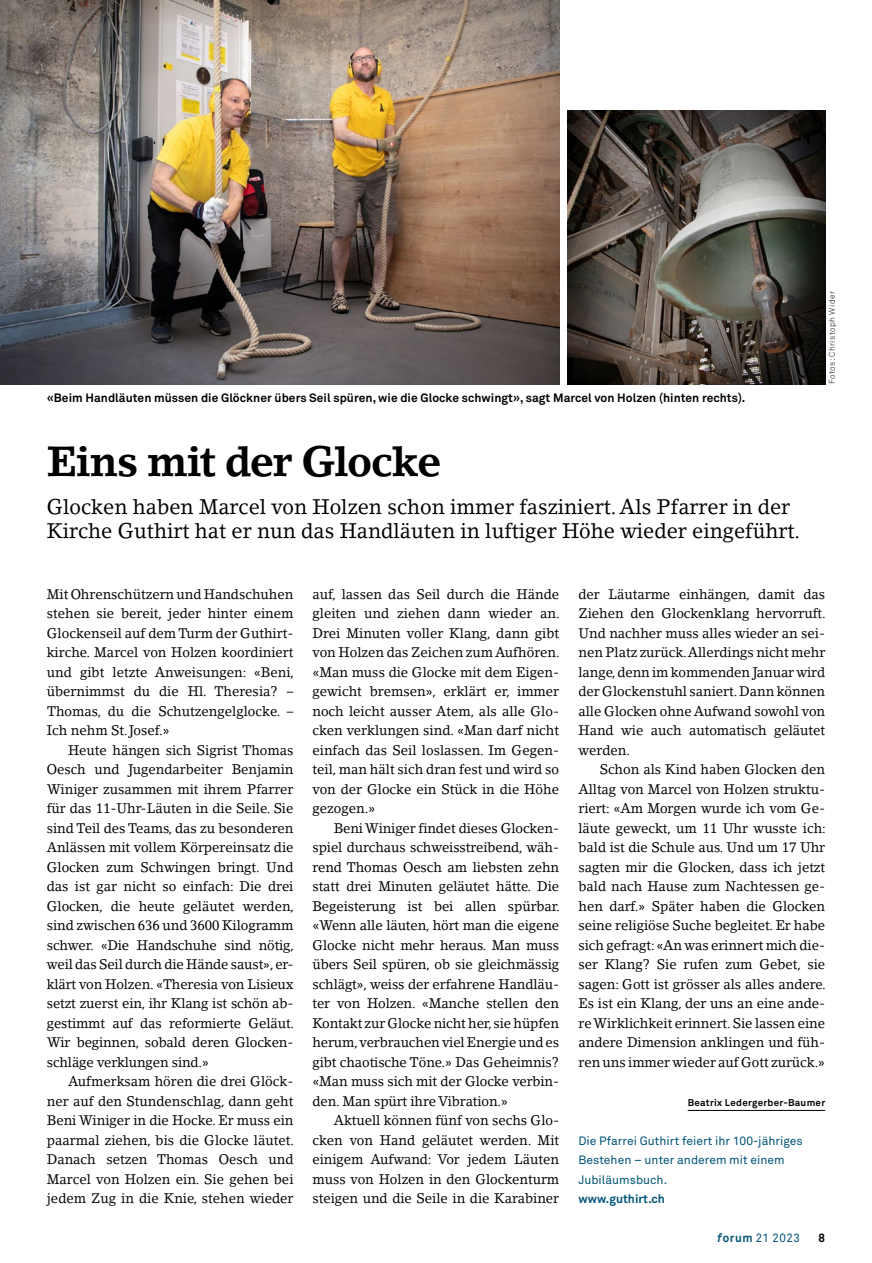
<style>
.page{position:relative;width:872px;height:1263px;background:#fff}
.page>*{position:absolute;margin:0;border:0;box-sizing:border-box;transform-origin:0 0}
.t1{font:700 42px "Lino Letter";letter-spacing:-.03em;color:#000}
.t2{font:21px/24px "Lino Letter";color:#000;scale:.96 1}
.t3{font:13.8px/19.5px "Lino Letter";letter-spacing:-.005em;color:#000;text-align:justify;scale:.96 1}
.t4{font:700 12px "Akkurat Pro";letter-spacing:.005em;color:#000}
.t5{font:12px/19.5px "Akkurat Pro";letter-spacing:.005em;color:#005478}
.t6{font:700 12px "Akkurat Pro";color:#005478}
.t7{font:12px "Akkurat Pro";letter-spacing:.005em;color:#005478;scale:.96 1}
.t8{font:700 12px "Akkurat Pro";letter-spacing:.005em;color:#000;scale:.96 1}
.t9{font:700 9.75px "Akkurat Pro";letter-spacing:.03em;color:#000}
.t10{font:8.25px "Akkurat Light Pro";letter-spacing:.05em;color:#000}
.s1{font-weight:700;font-style:italic}
.s2{font-weight:700}
</style>
<div class="page">
<img style="left:0;top:0;width:559px;height:384px">
<img style="left:568px;top:111px;width:257px;height:273px">
<hr style="left:687px;top:1110px;width:138px;height:1px;background:#000">
<p class="t4" style="left:47px;top:391px;width:700px">«Beim Handläuten müssen die Glöckner übers Seil spüren, wie die Glocke schwingt», sagt Marcel von Holzen (hinten rechts).</p>
<h1 class="t1" style="left:47px;top:436px;width:396px">Eins mit der Glocke</h1>
<h2 class="t2" style="left:47px;top:495px;width:786px">Glocken haben Marcel von Holzen schon immer fasziniert. Als Pfarrer in der<br>Kirche Guthirt hat er nun das Handläuten in luftiger Höhe wieder eingeführt.</h2>
<p class="t10" style="left:827px;top:384px;width:95px;rotate:-90deg">Fotos: Christoph Wider</p>
<p class="t3" style="left:47px;top:584px;width:259px">Mit Ohrenschützern und Handschuhen stehen sie bereit, jeder hinter einem Glockenseil auf dem Turm der Guthirt&shy;kirche. Marcel von Holzen koordiniert und gibt letzte Anweisungen: «Beni, übernimmst du die Hl. Theresia? – Thomas, du die Schutzengelglocke. – Ich nehm St.Josef.»</p>
<p class="t3" style="left:47px;top:740px;width:259px;text-indent:21px">Heute hängen sich Sigrist Thomas Oesch und Jugendarbeiter Benjamin Winiger zusammen mit ihrem Pfarrer für das 11- Uhr- Läuten in die Seile. Sie sind Teil des Teams, das zu besonderen Anlässen mit vollem Körpereinsatz die Glocken zum Schwingen bringt. Und das ist gar nicht so einfach: Die drei Glocken, die heute geläutet werden, sind zwischen 636 und 3600 Kilogramm schwer. «Die Handschuhe sind nötig, weil das Seil durch die Hände saust», er&shy;klärt von Holzen. «Theresia von Lisieux setzt zuerst ein, ihr Klang ist schön ab&shy;gestimmt auf das reformierte Geläut.<br>Wir beginnen, sobald deren Glocken&shy;schläge verklungen sind.»</p>
<p class="t3" style="left:47px;top:1072px;width:259px;text-indent:21px">Aufmerksam hören die drei Glöck&shy;ner auf den Stundenschlag, dann geht Beni Winiger in die Hocke. Er muss ein paarmal ziehen, bis die Glocke läutet.<br>Danach setzen Thomas Oesch und Marcel von Holzen ein. Sie gehen bei jedem Zug in die Knie, stehen wieder</p>
<p class="t3" style="left:312px;top:584px;width:259px">auf, lassen das Seil durch die Hände gleiten und ziehen dann wieder an.<br>Drei Minuten voller Klang, dann gibt von Holzen das Zeichen zum Aufhören. «Man muss die Glocke mit dem Eigen&shy;gewicht bremsen», erklärt er, immer noch leicht ausser Atem, als alle Glo&shy;cken verklungen sind. «Man darf nicht einfach das Seil loslassen. Im Gegen&shy;teil, man hält sich dran fest und wird so von der Glocke ein Stück in die Höhe gezogen.»</p>
<p class="t3" style="left:312px;top:818px;width:259px;text-indent:21px">Beni Winiger findet dieses Glocken&shy;spiel durchaus schweisstreibend, wäh&shy;rend Thomas Oesch am liebsten zehn statt drei Minuten geläutet hätte. Die Begeisterung ist bei allen spürbar. «Wenn alle läuten, hört man die eigene Glocke nicht mehr heraus. Man muss übers Seil spüren, ob sie gleichmässig schlägt», weiss der erfahrene Handläu&shy;ter von Holzen. «Manche stellen den Kontakt zur Glocke nicht her, sie hüpfen herum, verbrauchen viel Energie und es gibt chaotische Töne.» Das Geheimnis? «Man muss sich mit der Glocke verbin&shy;den. Man spürt ihre Vibration.»</p>
<p class="t3" style="left:312px;top:1111px;width:258px;text-indent:21px">Aktuell können fünf von sechs Glo&shy;cken von Hand geläutet werden. Mit einigem Aufwand: Vor jedem Läuten muss von Holzen in den Glockenturm steigen und die Seile in die Karabiner</p>
<p class="t3" style="left:578px;top:584px;width:259px">der Läutarme einhängen, damit das Ziehen den Glockenklang hervorruft.<br>Und nachher muss alles wieder an sei&shy;nen Platz zurück. Allerdings nicht mehr lange, denn im kommenden Januar wird der Glockenstuhl saniert. Dann können alle Glocken ohne Aufwand sowohl von Hand wie auch automatisch geläutet werden.</p>
<p class="t3" style="left:578px;top:760px;width:259px;text-indent:21px">Schon als Kind haben Glocken den Alltag von Marcel von Holzen struktu&shy;riert: «Am Morgen wurde ich vom Ge&shy;läute geweckt, um 11 Uhr wusste ich: bald ist die Schule aus. Und um 17 Uhr sagten mir die Glocken, dass ich jetzt bald nach Hause zum Nachtessen ge&shy;hen darf.» Später haben die Glocken seine religiöse Suche begleitet. Er habe sich gefragt: «An was erinnert mich die&shy;ser Klang? Sie rufen zum Gebet, sie sagen: Gott ist grösser als alles andere.<br>Es ist ein Klang, der uns an eine ande&shy;re Wirklichkeit erinnert. Sie lassen eine andere Dimension anklingen und füh&shy;ren uns immer wieder auf Gott zurück.»</p>
<p class="t9" style="left:687px;top:1096px;width:139px">Beatrix Ledergerber-Baumer</p>
<p class="t5" style="left:578px;top:1131px;width:226px">Die Pfarrei Guthirt feiert ihr 100-jähriges<br>Bestehen – unter anderem mit einem<br>Jubiläumsbuch.</p>
<p class="t6" style="left:578px;top:1192px;width:88px">www.guthirt.ch</p>
<p class="t7" style="left:717px;top:1231px;width:87px"><span class="s1">f</span><span class="s2">orum</span> 21 2023</p>
<p class="t8" style="left:818px;top:1231px;width:8px">8</p>
</div>
